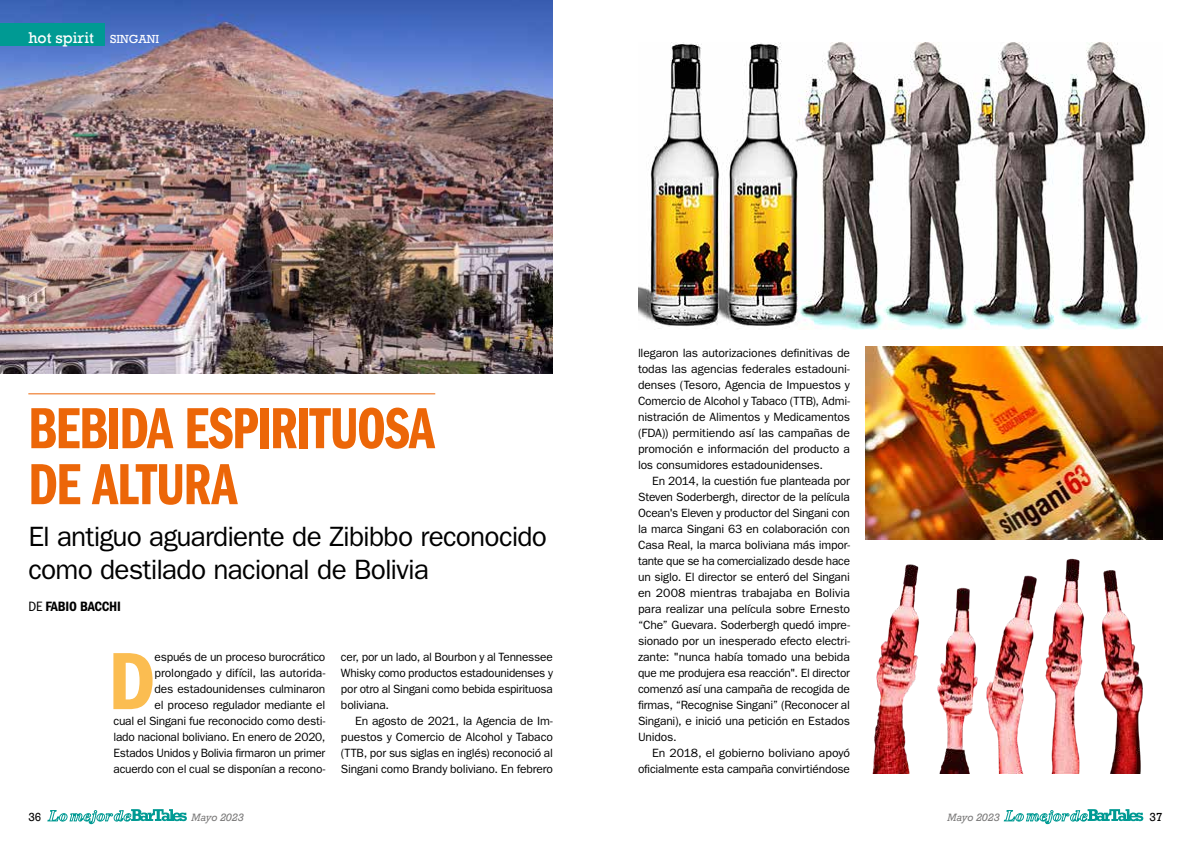
<style>
.page{position:relative;width:1191px;height:842px;background:#fff}
.page>*{position:absolute;margin:0;border:0;box-sizing:border-box;transform-origin:0 0}
.t1{font:84px "ITC Franklin Gothic Std Dm Cd";color:#fbbd51}
.t2{font:60px/56px "ITC Franklin Gothic Std Dm Cp";letter-spacing:-.02em;color:#ec6608}
.t3{font:28px/33px "ITC Franklin Gothic Std";letter-spacing:-.03em;color:#000}
.t4{font:16px "Rockwell";color:#fff}
.t5{font:14px "ITC Franklin Gothic Std Dm Cd";letter-spacing:-.015em;color:#000}
.t6{font:12px/16px "ITC Franklin Gothic Std";letter-spacing:-.015em;color:#000;text-align:justify}
.t7{font:12px "Rockwell";color:#000}
.t8{font:italic 10px "Rockwell";color:#7c7b7b}
.s1{font-size:12px}
.s2{font-family:"ITC Franklin Gothic Std";font-stretch:condensed}
</style>
<div class="page">
<img style="left:0;top:0;width:553px;height:373px">
<hr style="left:28px;top:393px;width:407px;height:1px;background:#ec6608">
<img style="left:638px;top:43px;width:509px;height:286px">
<img style="left:865px;top:347px;width:297px;height:193px">
<img style="left:872px;top:558px;width:271px;height:216px">
<svg style="left:47px;top:809px;width:140px;height:15px"></svg>
<svg style="left:1003px;top:809px;width:140px;height:15px"></svg>
<div style="left:0;top:23px;width:105px;height:22px;background:#009a93"></div>
<h3 class="t4" style="left:28px;top:28px;width:132px">hot spirit <span class="s1">SINGANI</span></h3>
<h2 class="t2" style="left:28px;top:401px;width:408px">BEBIDA ESPIRITUOSA<br>DE ALTURA</h2>
<h3 class="t3" style="left:28px;top:520px;width:520px">El antiguo aguardiente de Zibibbo reconocido como destilado nacional de Bolivia</h3>
<p class="t5" style="left:28px;top:598px;width:94px"><span class="s2">DE</span> FABIO BACCHI</p>
<p class="t6" style="left:113px;top:649px;width:213px;text-align:right">espués de un proceso burocrático prolongado y difícil, las autorida-<br>des estadounidenses culminaron<br>el proceso regulador mediante el<br>cual el Singani fue reconocido como desti&shy;lado nacional boliviano. En enero de 2020, Estados Unidos y Bolivia firmaron un primer acuerdo con el cual se disponían a recono-</p>
<p class="t6" style="left:341px;top:649px;width:213px">cer, por un lado, al Bourbon y al Tennessee Whisky como productos estadounidenses y por otro al Singani como bebida espirituosa boliviana.</p>
<h1 class="t1" style="left:108px;top:633px;width:49px">D</h1>
<p class="t6" style="left:341px;top:713px;width:213px;text-indent:14px">En agosto de 2021, la Agencia de Im&shy;puestos y Comercio de Alcohol y Tabaco (TTB, por sus siglas en inglés) reconoció al Singani como Brandy boliviano. En febrero</p>
<p class="t6" style="left:638px;top:345px;width:213px">llegaron las autorizaciones definitivas de todas las agencias federales estadouni&shy;denses (Tesoro, Agencia de Impuestos y Comercio de Alcohol y Tabaco (TTB), Admi&shy;nistración de Alimentos y Medicamentos (FDA)) permitiendo así las campañas de promoción e información del producto a los consumidores estadounidenses.</p>
<p class="t6" style="left:638px;top:473px;width:213px;text-indent:14px">En 2014, la cuestión fue planteada por Steven Soderbergh, director de la película Ocean's Eleven y productor del Singani con la marca Singani 63 en colaboración con Casa Real, la marca boliviana más impor&shy;tante que se ha comercializado desde hace un siglo. El director se enteró del Singani en 2008 mientras trabajaba en Bolivia para realizar una película sobre Ernesto “Che” Guevara. Soderbergh quedó impre&shy;sionado por un inesperado efecto electri&shy;zante: "nunca había tomado una bebida que me produjera esa reacción". El director comenzó así una campaña de recogida de firmas, “Recognise Singani” (Reconocer al Singani), e inició una petición en Estados Unidos.</p>
<p class="t6" style="left:638px;top:745px;width:213px;text-align:right">En 2018, el gobierno boliviano apoyó oficialmente esta campaña convirtiéndose</p>
<p class="t7" style="left:28px;top:810px;width:15px">36</p>
<p class="t8" style="left:191px;top:811px;width:54px">Mayo 2023</p>
<p class="t8" style="left:947px;top:811px;width:54px">Mayo 2023</p>
<p class="t7" style="left:1149px;top:810px;width:15px">37</p>
</div>
